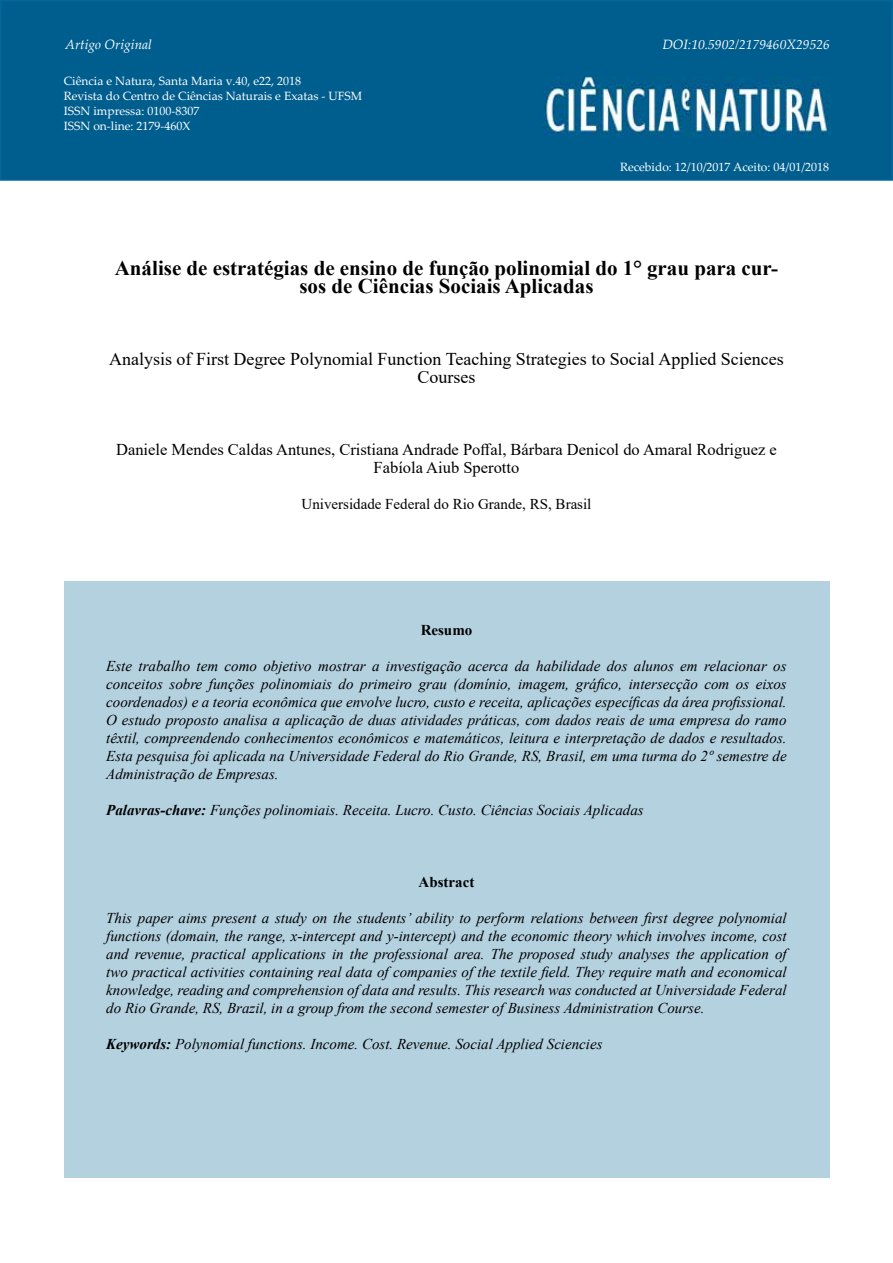
<style>
.page{position:relative;width:893px;height:1263px;background:#fff}
.page>*{position:absolute;margin:0;border:0;box-sizing:border-box;transform-origin:0 0}
.t1{font:700 21px/18px "Times New Roman";color:#000;text-align:center}
.t2{font:18px/18px "Times New Roman";color:#000;text-align:center}
.t3{font:16.5px/18px "Times New Roman";color:#000;text-align:center}
.t4{font:italic 15px/18px "Times New Roman";color:#000;text-align:justify}
.t5{font:15px "Times New Roman";color:#000}
.t6{font:700 15px "Times New Roman";color:#000}
.t7{font:italic 13.5px "Palatino Linotype";color:#fff}
.t8{font:12px/15px "Palatino Linotype";color:#fff}
.s1{font-weight:700}
</style>
<div class="page">
<div style="left:0;top:0;width:893px;height:181px;background:#005e8e;border:2px solid #056699"></div>
<img style="left:544px;top:76px;width:287px;height:60px">
<div style="left:64px;top:581px;width:766px;height:597px;background:#b4d1e0"></div>
<p class="t7" style="left:65px;top:35px;width:88px">Artigo Original</p>
<p class="t7" style="left:662px;top:35px;width:169px">DOI:10.5902/2179460X29526</p>
<p class="t8" style="left:64px;top:73px;width:300px">Ciência e Natura, Santa Maria v.40, e22, 2018<br>Revista do Centro de Ciências Naturais e Exatas - UFSM ISSN impressa: 0100-8307<br>ISSN on-line: 2179-460X</p>
<p class="t8" style="left:620px;top:159px;width:211px">Recebido: 12/10/2017 Aceito: 04/01/2018</p>
<h1 class="t1" style="left:115px;top:259px;width:665px">Análise de estratégias de ensino de função polinomial do 1° grau para cur&shy;sos de Ciências Sociais Aplicadas</h1>
<p class="t2" style="left:109px;top:350px;width:676px">Analysis of First Degree Polynomial Function Teaching Strategies to Social Applied Sciences<br>Courses</p>
<p class="t3" style="left:116px;top:440px;width:662px">Daniele Mendes Caldas Antunes, Cristiana Andrade Poffal, Bárbara Denicol do Amaral Rodriguez e<br>Fabíola Aiub Sperotto</p>
<p class="t5" style="left:301px;top:494px;width:291px">Universidade Federal do Rio Grande, RS, Brasil</p>
<p class="t6" style="left:421px;top:619px;width:53px">Resumo</p>
<p class="t4" style="left:106px;top:657px;width:682px">Este trabalho tem como objetivo mostrar a investigação acerca da habilidade dos alunos em relacionar os conceitos sobre funções polinomiais do primeiro grau (domínio, imagem, gráfico, intersecção com os eixos coordenados) e a teoria econômica que envolve lucro, custo e receita, aplicações específicas da área profissional.<br>O estudo proposto analisa a aplicação de duas atividades práticas, com dados reais de uma empresa do ramo têxtil, compreendendo conhecimentos econômicos e matemáticos, leitura e interpretação de dados e resultados.<br>Esta pesquisa foi aplicada na Universidade Federal do Rio Grande, RS, Brasil, em uma turma do 2º semestre de Administração de Empresas.</p>
<p class="t4" style="left:106px;top:801px;width:539px"><span class="s1">Palavras-chave:</span> Funções polinomiais. Receita. Lucro. Custo. Ciências Sociais Aplicadas</p>
<p class="t6" style="left:419px;top:871px;width:57px">Abstract</p>
<p class="t4" style="left:106px;top:909px;width:682px">This paper aims present a study on the students’ ability to perform relations between first degree polynomial functions (domain, the range, x-intercept and y-intercept) and the economic theory which involves income, cost and revenue, practical applications in the professional area. The proposed study analyses the application of two practical activities containing real data of companies of the textile field. They require math and economical knowledge, reading and comprehension of data and results. This research was conducted at Universidade Federal do Rio Grande, RS, Brazil, in a group from the second semester of Business Administration Course.</p>
<p class="t4" style="left:106px;top:1035px;width:498px"><span class="s1">Keywords:</span> Polynomial functions. Income. Cost. Revenue. Social Applied Sciencies</p>
</div>
